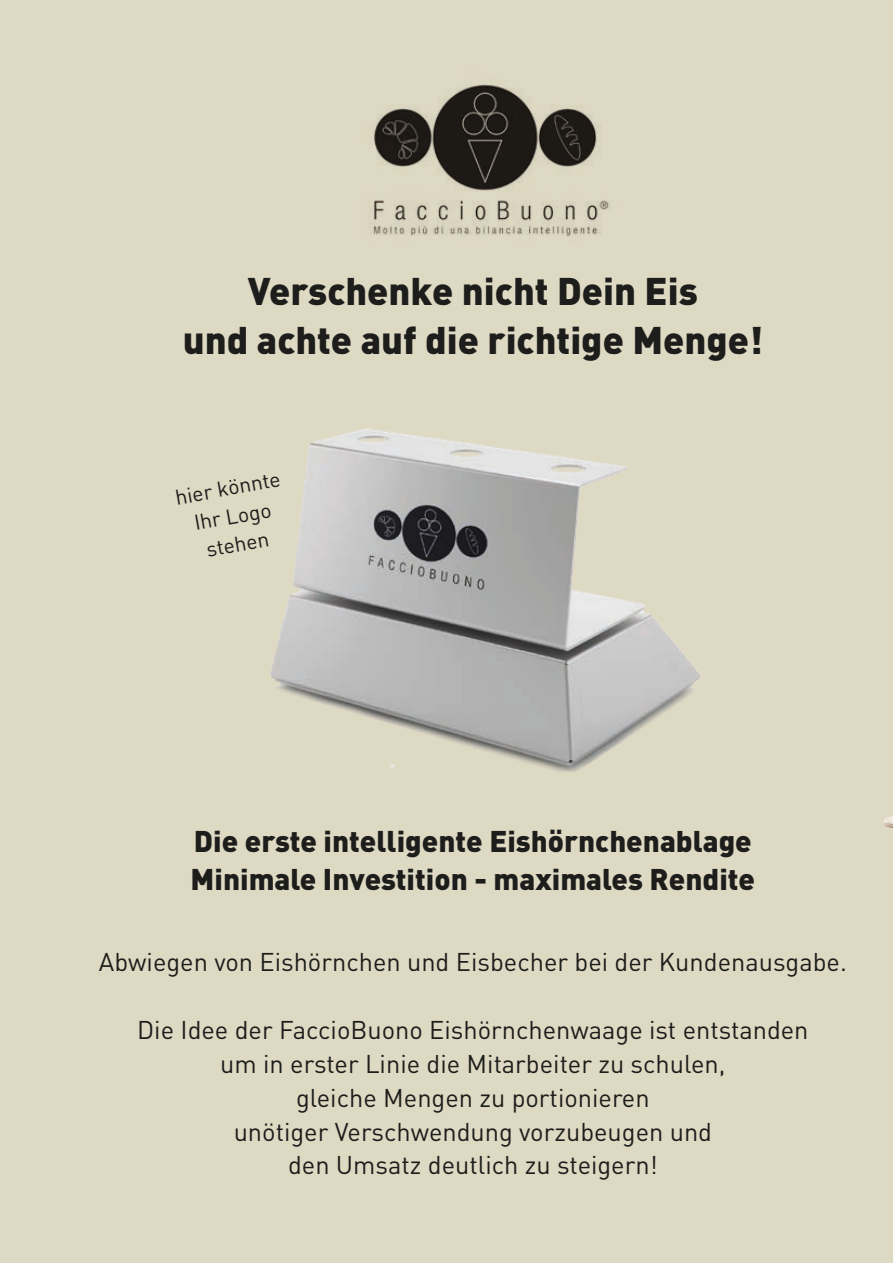
<style>
.page{position:relative;width:893px;height:1263px;background:#ded9c3}
.page>*{position:absolute;margin:0;border:0;box-sizing:border-box;transform-origin:0 0}
.t1{font:900 38.1px/48.6px "DIN Pro";color:#1d1d1b;text-align:center}
.t2{font:900 29.55px/38.1px "DIN Pro";color:#1d1d1b}
.t3{font:25.35px/33.9px "DIN Pro";color:#1d1d1b;text-align:center}
.t4{font:21.15px/28.5px "DIN Pro";color:#1d1d1b;text-align:center}
</style>
<div class="page">
<img style="left:368px;top:84px;width:242px;height:152px">
<img style="left:271px;top:428px;width:429px;height:344px">
<img style="left:884px;top:816px;width:9px;height:12px">
<h1 class="t1" style="left:183px;top:266px;width:582px">Verschenke nicht Dein Eis<br>und achte auf die richtige Menge!</h1>
<p class="t4" style="left:173px;top:482px;width:108px;rotate:-10deg">hier könnte<br>Ihr Logo stehen</p>
<p class="t2" style="left:191px;top:821px;width:566px">Die erste intelligente Eishörnchenablage<br>Minimale Investition - maximales Rendite</p>
<p class="t3" style="left:99px;top:944px;width:749px">Abwiegen von Eishörnchen und Eisbecher bei der Kundenausgabe.</p>
<p class="t3" style="left:137px;top:1012px;width:673px">Die Idee der FaccioBuono Eishörnchenwaage ist entstanden um in erster Linie die Mitarbeiter zu schulen,<br>gleiche Mengen zu portionieren<br>unötiger Verschwendung vorzubeugen und<br>den Umsatz deutlich zu steigern!</p>
</div>
